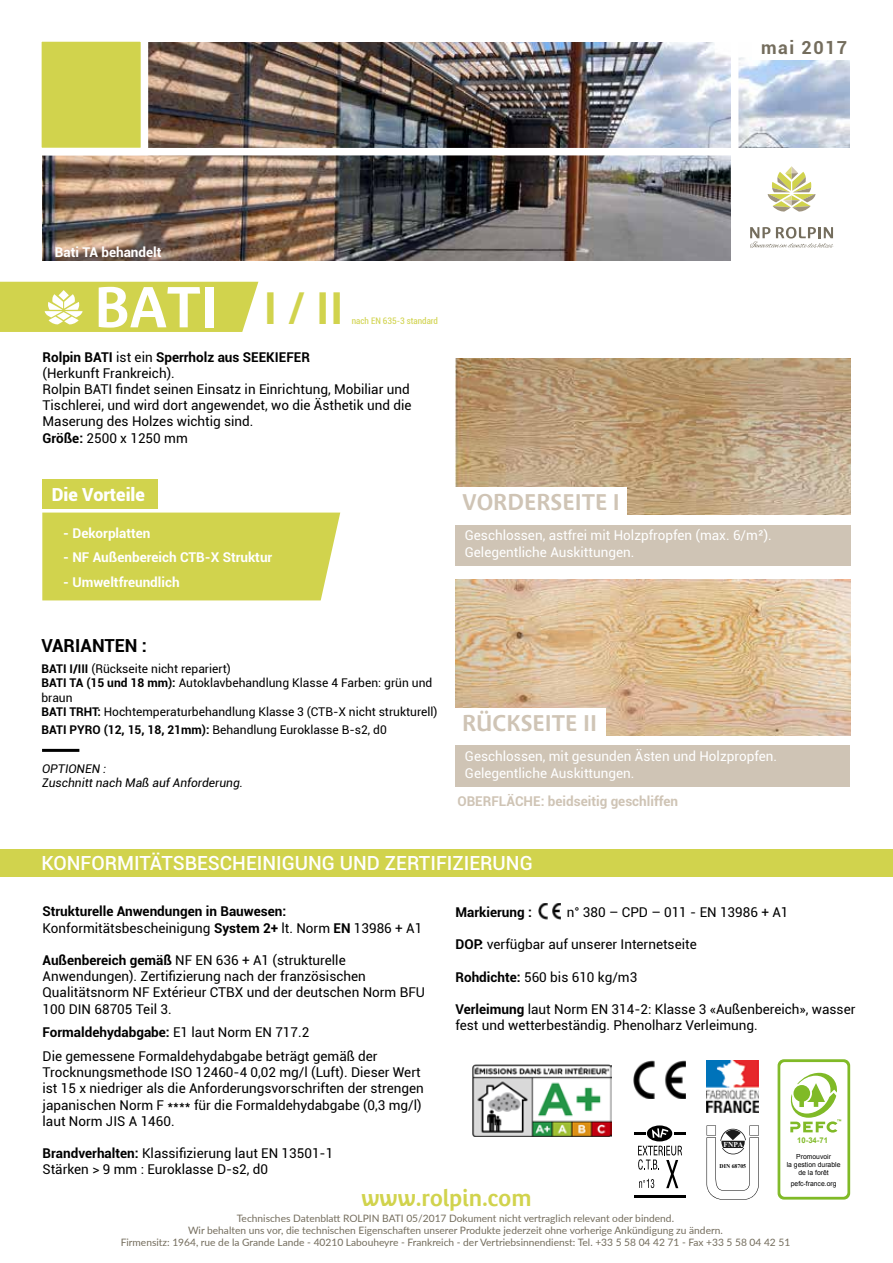
<style>
.page{position:relative;width:893px;height:1263px;background:#fff}
.page>*{position:absolute;margin:0;border:0;box-sizing:border-box;transform-origin:0 0}
.t1{font:600 57px "Bienvenue Beta";color:#fff}
.t2{font:600 22.5px "Bienvenue Beta";color:#cfc4b5}
.t3{font:600 22.5px "Bienvenue Beta";color:#d1d34d}
.t4{font:500 19.5px "Roboto";color:#fff}
.t5{font:900 18px "Roboto";color:#fff}
.t6{font:700 18px "Roboto";color:#000}
.t7{font:700 18px "Roboto";letter-spacing:.08em;color:#746d5d}
.t8{font:13.5px/16.2px "Roboto";color:#000}
.t9{font:13.5px/16.2px "Roboto";color:#fff}
.t10{font:700 13.5px/16.2px "Roboto";color:#000}
.t11{font:700 13.5px "Roboto";color:#fff}
.t12{font:700 13.5px "Roboto";color:#cfc4b5}
.t13{font:12px/14.4px "Roboto";color:#000}
.t14{font:italic 12px/14.4px "Roboto";color:#000}
.t15{font:10.2px/12.3px "Lato";color:#746d5d;text-align:center}
.t16{font:condensed 9px "Roboto";color:#d1d34d}
.t17{font:700 7.8px "Arial";color:#80ba27}
.t18{font:700 7.35px "Times New Roman";color:#fff}
.t19{font:6.9px/8.2px "Arial";color:#020203;text-align:center}
.t20{font:700 5.85px "Times New Roman";color:#000}
.s1{font-size:45px;color:#d1d34d}
.s2{font-weight:700}
.s3{font-weight:400}
</style>
<div class="page">
<img style="left:455px;top:579px;width:395px;height:156px">
<div style="left:452px;top:708px;width:153px;height:32px;background:#fff"></div>
<img style="left:456px;top:358px;width:395px;height:156px">
<div style="left:441px;top:487px;width:186px;height:32px;background:#fff"></div>
<img style="left:634px;top:1061px;width:52px;height:38px">
<div style="left:0;top:849px;width:893px;height:28px;background:#d1d34d"></div>
<div style="left:42px;top:480px;width:115px;height:29px;background:#d1d34d"></div>
<svg style="left:0;top:282px;width:258px;height:50px;background:#d4d65a"></svg>
<div style="left:456px;top:525px;width:395px;height:40px;background:#cfc4b5"></div>
<div style="left:455px;top:745px;width:395px;height:42px;background:#cfc4b5"></div>
<div style="left:42px;top:512px;width:299px;height:89px;background:#d1d34d"></div>
<hr style="left:42px;top:749px;width:37px;height:3px;background:#000">
<img style="left:707px;top:1061px;width:51px;height:51px">
<img style="left:473px;top:1064px;width:139px;height:72px">
<svg style="left:778px;top:1059px;width:72px;height:140px"></svg>
<div style="left:780px;top:1062px;width:67px;height:135px;background:#fff;border-radius:4px"></div>
<svg style="left:790px;top:1073px;width:51px;height:59px"></svg>
<div style="left:647px;top:1125px;width:25px;height:16px;background:#000;border-radius:50%"></div>
<svg style="left:634px;top:1132px;width:12px;height:2px"></svg>
<svg style="left:674px;top:1132px;width:12px;height:2px"></svg>
<svg style="left:652px;top:1128px;width:16px;height:10px"></svg>
<hr style="left:634px;top:1195px;width:52px;height:2px;background:#000">
<svg style="left:638px;top:1146px;width:44px;height:42px"></svg>
<svg style="left:706px;top:1125px;width:53px;height:74px"></svg>
<img style="left:43px;top:42px;width:806px;height:219px">
<div style="left:752px;top:26px;width:110px;height:33px;background:#fff"></div>
<div style="left:731px;top:152px;width:119px;height:112px;background:#fff"></div>
<svg style="left:768px;top:166px;width:47px;height:46px"></svg>
<div style="left:34px;top:34px;width:114px;height:121px;background:#d1d34d;border:8px solid #fff"></div>
<div style="left:731px;top:0;width:7px;height:203px;background:#fff"></div>
<div style="left:39px;top:148px;width:850px;height:7px;background:#fff"></div>
<img style="left:538px;top:903px;width:23px;height:16px">
<svg style="left:750px;top:227px;width:83px;height:21px"></svg>
<h3 class="t7" style="left:761px;top:35px;width:87px">mai 2017</h3>
<p class="t11" style="left:55px;top:242px;width:108px">Bati TA behandelt</p>
<h1 class="t1" style="left:94px;top:274px;width:251px">BATI <span class="s1">I / II</span></h1>
<p class="t8" style="left:43px;top:348px;width:370px"><span class="s2">Rolpin BATI</span> ist ein <span class="s2">Sperrholz aus SEEKIEFER<br></span>(Herkunft Frankreich).<br>Rolpin BATI findet seinen Einsatz in Einrichtung, Mobiliar und Tischlerei, und wird dort angewendet, wo die Ästhetik und die Maserung des Holzes wichtig sind.<br><span class="s2">Größe:</span> 2500 x 1250 mm</p>
<p class="t16" style="left:352px;top:315px;width:88px">nach EN 635-3 standard</p>
<h3 class="t5" style="left:52px;top:482px;width:95px">Die Vorteile</h3>
<p class="t11" style="left:63px;top:523px;width:89px">- Dekorplatten</p>
<p class="t11" style="left:63px;top:548px;width:211px">- NF Außenbereich CTB-X Struktur</p>
<p class="t11" style="left:63px;top:573px;width:118px">- Umweltfreundlich</p>
<h2 class="t2" style="left:463px;top:489px;width:159px">VORDERSEITE I</h2>
<p class="t9" style="left:465px;top:527px;width:309px">Geschlossen, astfrei mit Holzpfropfen (max. 6/m²).<br>Gelegentliche Auskittungen.</p>
<h3 class="t6" style="left:41px;top:633px;width:107px">VARIANTEN :</h3>
<p class="t13" style="left:41px;top:661px;width:398px"><span class="s2">BATI I/III</span> (Rückseite nicht repariert)<br><span class="s2">BATI TA (15 und 18 mm):</span> Autoklavbehandlung Klasse 4 Farben: grün und braun<br><span class="s2">BATI TRHT:</span> Hochtemperaturbehandlung Klasse 3 (CTB-X nicht strukturell)</p>
<p class="t13" style="left:41px;top:722px;width:347px"><span class="s2">BATI PYRO (12, 15, 18, 21mm):</span> Behandlung Euroklasse B-s2, d0</p>
<p class="t14" style="left:42px;top:761px;width:202px">OPTIONEN :<br>Zuschnitt nach Maß auf Anforderung.</p>
<h2 class="t2" style="left:462px;top:710px;width:137px">RÜCKSEITE II</h2>
<p class="t9" style="left:465px;top:748px;width:314px">Geschlossen, mit gesunden Ästen und Holzpropfen.<br>Gelegentliche Auskittungen.</p>
<p class="t12" style="left:457px;top:792px;width:222px">OBERFLÄCHE: beidseitig geschliffen</p>
<h3 class="t4" style="left:41px;top:849px;width:493px">KONFORMITÄTSBESCHEINIGUNG UND ZERTIFIZIERUNG</h3>
<p class="t10" style="left:43px;top:903px;width:381px">Strukturelle Anwendungen in Bauwesen:<br><span class="s3">Konformitätsbescheinigung</span> System 2+ <span class="s3">lt. Norm</span> EN <span class="s3">13986 + A1</span></p>
<p class="t8" style="left:43px;top:951px;width:384px"><span class="s2">Außenbereich gemäß</span> NF EN 636 + A1 (strukturelle Anwendungen). Zertifizierung nach der französischen Qualitätsnorm NF Extérieur CTBX und der deutschen Norm BFU 100 DIN 68705 Teil 3.</p>
<p class="t8" style="left:43px;top:1020px;width:337px;line-height:23.7px"><span class="s2">Formaldehydabgabe:</span> E1 laut Norm EN 717.2<br>Die gemessene Formaldehydabgabe beträgt gemäß der</p>
<p class="t8" style="left:43px;top:1064px;width:383px">Trocknungsmethode ISO 12460-4 0,02 mg/l (Luft). Dieser Wert ist 15 x niedriger als die Anforderungsvorschriften der strengen japanischen Norm F **** für die Formaldehydabgabe (0,3 mg/l) laut Norm JIS A 1460.</p>
<p class="t8" style="left:43px;top:1145px;width:292px"><span class="s2">Brandverhalten:</span> Klassifizierung laut EN 13501-1<br>Stärken &gt; 9 mm : Euroklasse D-s2, d0</p>
<p class="t10" style="left:455px;top:903px;width:78px">Markierung :</p>
<p class="t8" style="left:567px;top:903px;width:223px">n° 380 – CPD – 011 - EN 13986 + A1</p>
<p class="t8" style="left:455px;top:936px;width:243px"><span class="s2">DOP:</span> verfügbar auf unserer Internetseite</p>
<p class="t8" style="left:455px;top:968px;width:183px"><span class="s2">Rohdichte:</span> 560 bis 610 kg/m3</p>
<p class="t8" style="left:455px;top:1000px;width:401px"><span class="s2">Verleimung</span> laut Norm EN 314-2: Klasse 3 «Außenbereich», wasser fest und wetterbeständig. Phenolharz Verleimung.</p>
<p class="t17" style="left:797px;top:1135px;width:32px">10-34-71</p>
<p class="t19" style="left:787px;top:1152px;width:55px">Promouvoir<br>la gestion durable de la forêt</p>
<p class="t19" style="left:791px;top:1179px;width:47px">pefc-france.org</p>
<p class="t17" style="left:794px;top:1135px;width:41px">10-31-1602</p>
<p class="t18" style="left:723px;top:1139px;width:21px">FNPA</p>
<p class="t20" style="left:720px;top:1162px;width:28px">DIN 68705</p>
<h2 class="t3" style="left:361px;top:1185px;width:172px">www.rolpin.com</h2>
<p class="t15" style="left:121px;top:1211px;width:671px">Technisches Datenblatt ROLPIN BATI 05/2017 Dokument nicht vertraglich relevant oder bindend.<br>Wir behalten uns vor, die technischen Eigenschaften unserer Produkte jederzeit ohne vorherige Ankündigung zu ändern.<br>Firmensitz: 1964, rue de la Grande Lande - 40210 Labouheyre - Frankreich - der Vertriebsinnendienst: Tel. +33 5 58 04 42 71 - Fax +33 5 58 04 42 51</p>
</div>
